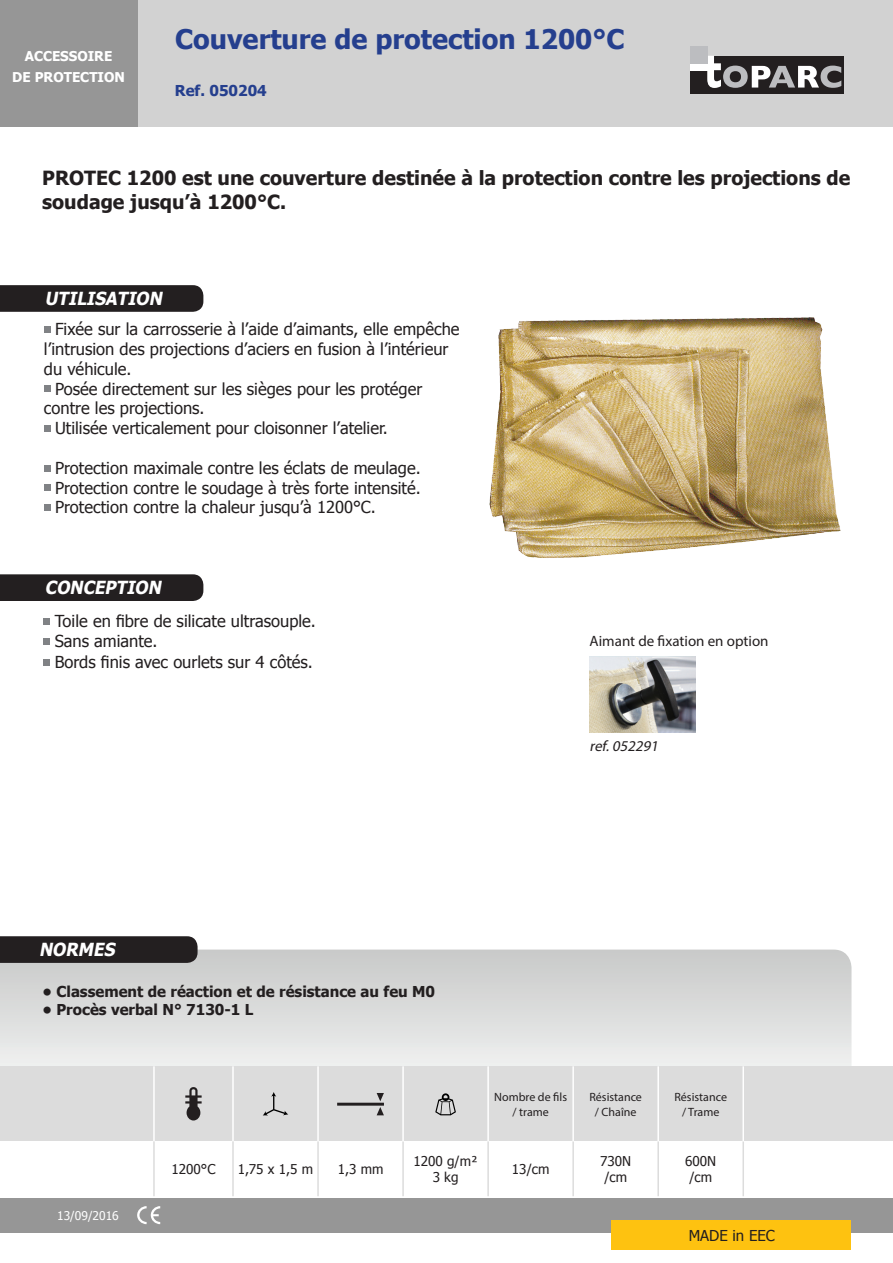
<style>
.page{position:relative;width:893px;height:1263px;background:#fff}
.page>*{position:absolute;margin:0;border:0;box-sizing:border-box;transform-origin:0 0}
.t1{font:700 27px "Tahoma";color:#253f8e}
.t2{font:700 19.5px/24px "Tahoma";color:#231f20}
.t3{font:italic 700 18px "Tahoma";color:#fff;scale:.95 1}
.t4{font:16.5px/19.8px "Tahoma";color:#231f20}
.t5{font:700 15px "Tahoma";color:#231f20}
.t6{font:15px "Myriad Pro";color:#231f20}
.t7{font:700 15px "Tahoma";color:#253f8e}
.t8{font:italic 15px "Myriad Pro";color:#231f20}
.t9{font:15px "Tahoma";color:#231f20}
.t10{font:13.5px "Tahoma";color:#231f20}
.t11{font:700 13.5px "Tahoma";color:#fff}
.t12{font:12px "Myriad Pro";color:#231f20}
.t13{font:12px "Tahoma";color:#fff}
</style>
<div class="page">
<div style="left:137px;top:0;width:756px;height:127px;background:#d2d2d2"></div>
<div style="left:0;top:1198px;width:893px;height:34px;background:#969696"></div>
<div style="left:0;top:0;width:137px;height:127px;background:#969696"></div>
<div style="left:611px;top:1220px;width:239px;height:30px;background:#fec210"></div>
<img style="left:489px;top:317px;width:352px;height:241px">
<svg style="left:0;top:949px;width:851px;height:117px;background:#dbdcdb"></svg>
<div style="left:0;top:1066px;width:893px;height:75px;background:#dcdcdc"></div>
<svg style="left:137px;top:1206px;width:23px;height:18px"></svg>
<div style="left:690px;top:56px;width:153px;height:37px;background:#231f20"></div>
<svg style="left:707px;top:56px;width:134px;height:32px"></svg>
<svg style="left:690px;top:63px;width:17px;height:7px"></svg>
<div style="left:690px;top:46px;width:17px;height:17px;background:#bcbdc0"></div>
<svg style="left:0;top:285px;width:203px;height:27px;background:#272324"></svg>
<div style="left:0;top:574px;width:203px;height:27px;background:#231f20"></div>
<div style="left:44px;top:326px;width:6px;height:7px;background:#808285"></div>
<svg style="left:44px;top:386px;width:6px;height:6px"></svg>
<div style="left:44px;top:425px;width:6px;height:7px;background:#808285"></div>
<svg style="left:44px;top:465px;width:6px;height:6px"></svg>
<svg style="left:44px;top:485px;width:6px;height:6px"></svg>
<svg style="left:44px;top:505px;width:6px;height:6px"></svg>
<svg style="left:44px;top:618px;width:6px;height:6px"></svg>
<svg style="left:44px;top:638px;width:6px;height:6px"></svg>
<svg style="left:44px;top:659px;width:6px;height:6px"></svg>
<svg style="left:0;top:936px;width:198px;height:27px;background:#272324"></svg>
<img style="left:590px;top:656px;width:106px;height:76px">
<hr style="left:153px;top:1066px;width:2px;height:75px;background:#fff">
<hr style="left:232px;top:1066px;width:2px;height:75px;background:#fff">
<hr style="left:153px;top:1141px;width:2px;height:55px;background:#dcdcdc">
<hr style="left:232px;top:1141px;width:2px;height:55px;background:#dcdcdc">
<hr style="left:317px;top:1141px;width:2px;height:55px;background:#dcdcdc">
<hr style="left:402px;top:1141px;width:2px;height:55px;background:#dcdcdc">
<hr style="left:487px;top:1141px;width:2px;height:55px;background:#dcdcdc">
<hr style="left:572px;top:1141px;width:2px;height:55px;background:#dcdcdc">
<hr style="left:657px;top:1141px;width:2px;height:55px;background:#dcdcdc">
<hr style="left:742px;top:1141px;width:2px;height:55px;background:#dcdcdc">
<hr style="left:317px;top:1066px;width:2px;height:75px;background:#fff">
<hr style="left:402px;top:1066px;width:2px;height:75px;background:#fff">
<hr style="left:487px;top:1066px;width:2px;height:75px;background:#fff">
<hr style="left:572px;top:1066px;width:2px;height:75px;background:#fff">
<hr style="left:657px;top:1066px;width:2px;height:75px;background:#fff">
<hr style="left:742px;top:1066px;width:2px;height:75px;background:#fff">
<svg style="left:185px;top:1087px;width:17px;height:33px"></svg>
<svg style="left:263px;top:1092px;width:25px;height:23px"></svg>
<hr style="left:337px;top:1103px;width:47px;height:3px;background:#231f20">
<svg style="left:377px;top:1093px;width:7px;height:8px"></svg>
<svg style="left:377px;top:1107px;width:7px;height:8px"></svg>
<svg style="left:435px;top:1093px;width:21px;height:22px"></svg>
<p class="t11" style="left:25px;top:47px;width:89px">ACCESSOIRE</p>
<p class="t11" style="left:12px;top:68px;width:114px">DE PROTECTION</p>
<p class="t1" style="left:175px;top:20px;width:451px">Couverture de protection 1200°C</p>
<p class="t7" style="left:175px;top:80px;width:93px">Ref. 050204</p>
<p class="t2" style="left:42px;top:165px;width:810px">PROTEC 1200 est une couverture destinée à la protection contre les projections de soudage jusqu’à 1200°C.</p>
<p class="t3" style="left:45px;top:286px;width:129px">UTILISATION</p>
<p class="t4" style="left:44px;top:319px;width:417px;text-indent:11px">Fixée sur la carrosserie à l’aide d’aimants, elle empêche l’intrusion des projections d’aciers en fusion à l’intérieur du véhicule.</p>
<p class="t4" style="left:44px;top:378px;width:380px;text-indent:11px">Posée directement sur les sièges pour les protéger contre les projections.</p>
<p class="t4" style="left:55px;top:418px;width:334px">Utilisée verticalement pour cloisonner l’atelier.</p>
<p class="t4" style="left:55px;top:457px;width:367px">Protection maximale contre les éclats de meulage.</p>
<p class="t4" style="left:55px;top:477px;width:367px">Protection contre le soudage à très forte intensité.</p>
<p class="t4" style="left:55px;top:497px;width:322px">Protection contre la chaleur jusqu’à 1200°C.</p>
<p class="t3" style="left:45px;top:575px;width:128px">CONCEPTION</p>
<p class="t4" style="left:55px;top:610px;width:263px">Toile en fibre de silicate ultrasouple.</p>
<p class="t4" style="left:55px;top:630px;width:104px">Sans amiante.</p>
<p class="t4" style="left:55px;top:651px;width:260px">Bords finis avec ourlets sur 4 côtés.</p>
<p class="t6" style="left:590px;top:631px;width:180px">Aimant de fixation en option</p>
<p class="t8" style="left:590px;top:737px;width:73px">ref.052291</p>
<p class="t3" style="left:39px;top:937px;width:85px">NORMES</p>
<p class="t5" style="left:43px;top:981px;width:394px">• Classement de réaction et de résistance au feu M0</p>
<p class="t5" style="left:43px;top:999px;width:212px">• Procès verbal N° 7130-1 L</p>
<p class="t13" style="left:57px;top:1207px;width:63px">13/09/2016</p>
<p class="t10" style="left:171px;top:1160px;width:45px">1200°C</p>
<p class="t10" style="left:238px;top:1160px;width:77px">1,75 x 1,5 m</p>
<p class="t10" style="left:338px;top:1160px;width:47px">1,3 mm</p>
<p class="t10" style="left:413px;top:1152px;width:66px">1200 g/m²</p>
<p class="t10" style="left:433px;top:1168px;width:27px">3 kg</p>
<p class="t12" style="left:494px;top:1090px;width:74px">Nombre de fils</p>
<p class="t12" style="left:512px;top:1104px;width:38px">/ trame</p>
<p class="t10" style="left:512px;top:1160px;width:39px">13/cm</p>
<p class="t12" style="left:589px;top:1090px;width:54px">Résistance</p>
<p class="t12" style="left:595px;top:1104px;width:43px">/ Chaîne</p>
<p class="t10" style="left:600px;top:1152px;width:33px">730N</p>
<p class="t10" style="left:604px;top:1168px;width:24px">/cm</p>
<p class="t12" style="left:674px;top:1090px;width:54px">Résistance</p>
<p class="t12" style="left:682px;top:1104px;width:39px">/ Trame</p>
<p class="t10" style="left:685px;top:1152px;width:33px">600N</p>
<p class="t10" style="left:689px;top:1168px;width:24px">/cm</p>
<p class="t9" style="left:689px;top:1225px;width:88px">MADE in EEC</p>
</div>
